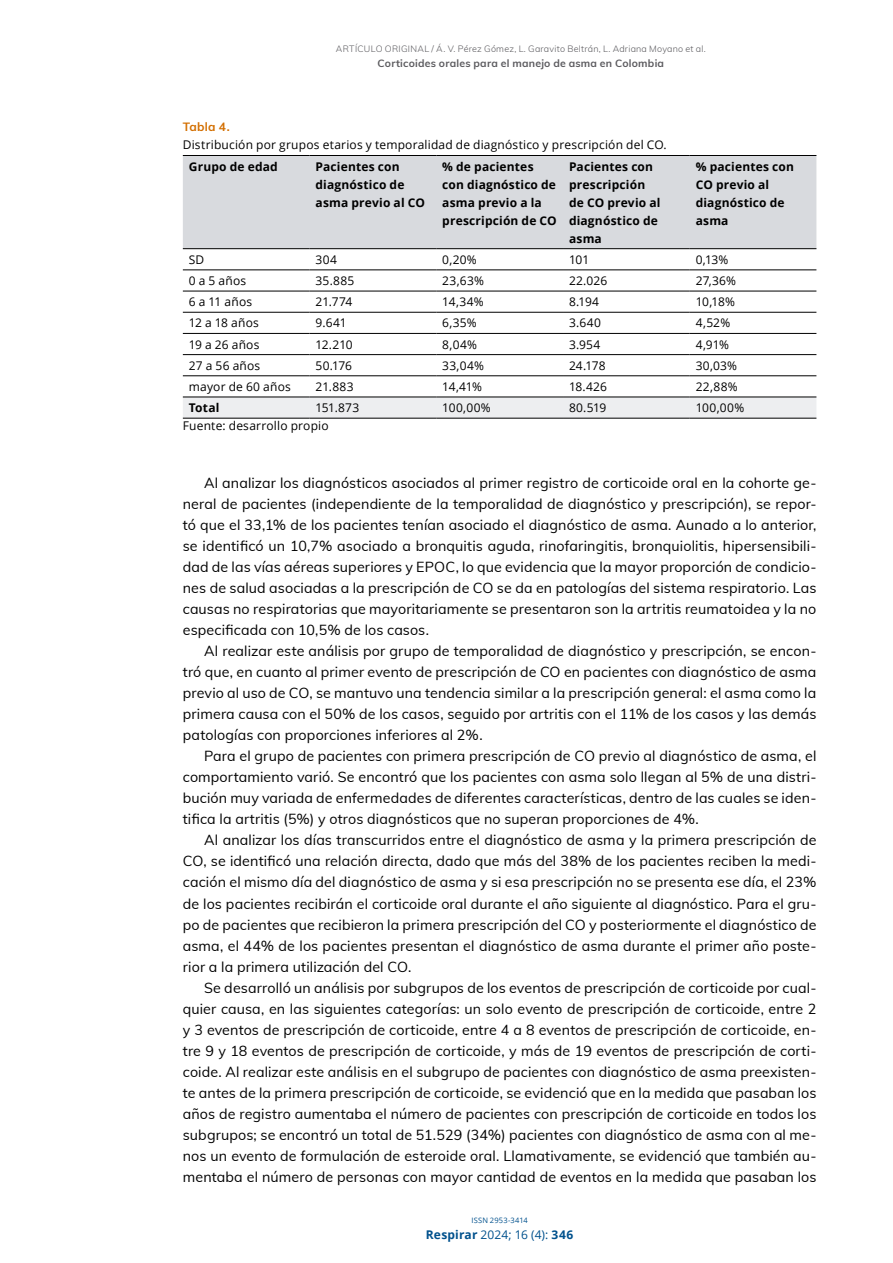
<style>
.page{position:relative;width:893px;height:1263px;background:#fff}
.page>*{position:absolute;margin:0;border:0;box-sizing:border-box;transform-origin:0 0}
.t1{font:14.25px/21px "Muli";letter-spacing:.01em;color:#000;text-align:justify}
.t2{font:12px "Open Sans";letter-spacing:.015em;color:#000}
.t3{font:700 12px/18px "Open Sans";letter-spacing:.015em;color:#000}
.t4{font:700 12px "Open Sans";letter-spacing:.015em;color:#00518d}
.t5{font:700 12px "Muli";letter-spacing:.015em;color:#d36f00}
.t6{font:700 10.5px "Muli";letter-spacing:.02em;color:#5c5b5f}
.t7{font:300 9px "Muli";letter-spacing:.025em;color:#5c5b5f}
.t8{font:7.5px "Open Sans";letter-spacing:.025em;color:#00518d}
.s1{font-weight:400}
</style>
<div class="page">
<div style="left:183px;top:156px;width:633px;height:92px;background:#d8dade"></div>
<div style="left:183px;top:398px;width:633px;height:20px;background:#edeef0"></div>
<hr style="left:183px;top:155px;width:127px;height:1px;background:#000">
<hr style="left:310px;top:155px;width:126px;height:1px;background:#000">
<hr style="left:436px;top:155px;width:127px;height:1px;background:#000">
<hr style="left:563px;top:155px;width:127px;height:1px;background:#000">
<hr style="left:690px;top:155px;width:126px;height:1px;background:#000">
<hr style="left:183px;top:248px;width:127px;height:1px;background:#000">
<hr style="left:310px;top:248px;width:126px;height:1px;background:#000">
<hr style="left:436px;top:248px;width:127px;height:1px;background:#000">
<hr style="left:563px;top:248px;width:127px;height:1px;background:#000">
<hr style="left:690px;top:248px;width:126px;height:1px;background:#000">
<hr style="left:183px;top:270px;width:127px;height:1px;background:#000">
<hr style="left:310px;top:270px;width:126px;height:1px;background:#000">
<hr style="left:436px;top:270px;width:127px;height:1px;background:#000">
<hr style="left:563px;top:270px;width:127px;height:1px;background:#000">
<hr style="left:690px;top:270px;width:126px;height:1px;background:#000">
<hr style="left:183px;top:291px;width:127px;height:1px;background:#000">
<hr style="left:310px;top:291px;width:126px;height:1px;background:#000">
<hr style="left:436px;top:291px;width:127px;height:1px;background:#000">
<hr style="left:563px;top:291px;width:127px;height:1px;background:#000">
<hr style="left:690px;top:291px;width:126px;height:1px;background:#000">
<hr style="left:183px;top:312px;width:127px;height:1px;background:#000">
<hr style="left:310px;top:312px;width:126px;height:1px;background:#000">
<hr style="left:436px;top:312px;width:127px;height:1px;background:#000">
<hr style="left:563px;top:312px;width:127px;height:1px;background:#000">
<hr style="left:690px;top:312px;width:126px;height:1px;background:#000">
<hr style="left:183px;top:333px;width:127px;height:1px;background:#000">
<hr style="left:310px;top:333px;width:126px;height:1px;background:#000">
<hr style="left:436px;top:333px;width:127px;height:1px;background:#000">
<hr style="left:563px;top:333px;width:127px;height:1px;background:#000">
<hr style="left:690px;top:333px;width:126px;height:1px;background:#000">
<hr style="left:183px;top:354px;width:127px;height:1px;background:#000">
<hr style="left:310px;top:354px;width:126px;height:1px;background:#000">
<hr style="left:436px;top:354px;width:127px;height:1px;background:#000">
<hr style="left:563px;top:354px;width:127px;height:1px;background:#000">
<hr style="left:690px;top:354px;width:126px;height:1px;background:#000">
<hr style="left:183px;top:375px;width:127px;height:1px;background:#000">
<hr style="left:310px;top:375px;width:126px;height:1px;background:#000">
<hr style="left:436px;top:375px;width:127px;height:1px;background:#000">
<hr style="left:563px;top:375px;width:127px;height:1px;background:#000">
<hr style="left:690px;top:375px;width:126px;height:1px;background:#000">
<hr style="left:183px;top:397px;width:127px;height:1px;background:#000">
<hr style="left:310px;top:397px;width:126px;height:1px;background:#000">
<hr style="left:436px;top:397px;width:127px;height:1px;background:#000">
<hr style="left:563px;top:397px;width:127px;height:1px;background:#000">
<hr style="left:690px;top:397px;width:126px;height:1px;background:#000">
<hr style="left:183px;top:418px;width:127px;height:1px;background:#000">
<hr style="left:310px;top:418px;width:126px;height:1px;background:#000">
<hr style="left:436px;top:418px;width:127px;height:1px;background:#000">
<hr style="left:563px;top:418px;width:127px;height:1px;background:#000">
<hr style="left:690px;top:418px;width:126px;height:1px;background:#000">
<p class="t7" style="left:336px;top:43px;width:371px">ARTÍCULO ORIGINAL / Á. V. Pérez Gómez, L. Garavito Beltrán, L. Adriana Moyano et al.</p>
<p class="t6" style="left:378px;top:56px;width:288px">Corticoides orales para el manejo de asma en Colombia</p>
<p class="t5" style="left:183px;top:118px;width:48px">Tabla 4.</p>
<p class="t2" style="left:183px;top:137px;width:485px">Distribución por grupos etarios y temporalidad de diagnóstico y prescripción del CO.</p>
<p class="t3" style="left:189px;top:157px;width:91px">Grupo de edad</p>
<p class="t3" style="left:316px;top:157px;width:111px">Pacientes con diagnóstico de asma previo al CO</p>
<p class="t3" style="left:442px;top:157px;width:116px">% de pacientes con diagnóstico de asma previo a la prescripción de CO</p>
<p class="t3" style="left:569px;top:157px;width:93px">Pacientes con prescripción de CO previo al diagnóstico de asma</p>
<p class="t3" style="left:696px;top:157px;width:100px">% pacientes con<br>CO previo al diagnóstico de asma</p>
<p class="t2" style="left:189px;top:251px;width:17px">SD</p>
<p class="t2" style="left:316px;top:251px;width:23px">304</p>
<p class="t2" style="left:442px;top:251px;width:36px">0,20%</p>
<p class="t2" style="left:569px;top:251px;width:22px">101</p>
<p class="t2" style="left:696px;top:251px;width:34px">0,13%</p>
<p class="t2" style="left:189px;top:272px;width:59px">0 a 5 años</p>
<p class="t2" style="left:316px;top:272px;width:40px">35.885</p>
<p class="t2" style="left:442px;top:272px;width:43px">23,63%</p>
<p class="t2" style="left:569px;top:272px;width:40px">22.026</p>
<p class="t2" style="left:696px;top:272px;width:42px">27,36%</p>
<p class="t2" style="left:189px;top:294px;width:65px">6 a 11 años</p>
<p class="t2" style="left:316px;top:294px;width:38px">21.774</p>
<p class="t2" style="left:442px;top:294px;width:43px">14,34%</p>
<p class="t2" style="left:569px;top:294px;width:32px">8.194</p>
<p class="t2" style="left:696px;top:294px;width:41px">10,18%</p>
<p class="t2" style="left:189px;top:315px;width:72px">12 a 18 años</p>
<p class="t2" style="left:316px;top:315px;width:33px">9.641</p>
<p class="t2" style="left:442px;top:315px;width:36px">6,35%</p>
<p class="t2" style="left:569px;top:315px;width:34px">3.640</p>
<p class="t2" style="left:696px;top:315px;width:36px">4,52%</p>
<p class="t2" style="left:189px;top:336px;width:72px">19 a 26 años</p>
<p class="t2" style="left:316px;top:336px;width:39px">12.210</p>
<p class="t2" style="left:442px;top:336px;width:36px">8,04%</p>
<p class="t2" style="left:569px;top:336px;width:33px">3.954</p>
<p class="t2" style="left:696px;top:336px;width:35px">4,91%</p>
<p class="t2" style="left:189px;top:357px;width:73px">27 a 56 años</p>
<p class="t2" style="left:316px;top:357px;width:38px">50.176</p>
<p class="t2" style="left:442px;top:357px;width:43px">33,04%</p>
<p class="t2" style="left:569px;top:357px;width:38px">24.178</p>
<p class="t2" style="left:696px;top:357px;width:43px">30,03%</p>
<p class="t2" style="left:189px;top:378px;width:104px">mayor de 60 años</p>
<p class="t2" style="left:316px;top:378px;width:40px">21.883</p>
<p class="t2" style="left:442px;top:378px;width:41px">14,41%</p>
<p class="t2" style="left:569px;top:378px;width:39px">18.426</p>
<p class="t2" style="left:696px;top:378px;width:43px">22,88%</p>
<p class="t3" style="left:189px;top:398px;width:32px">Total</p>
<p class="t2" style="left:316px;top:400px;width:45px">151.873</p>
<p class="t2" style="left:442px;top:400px;width:50px">100,00%</p>
<p class="t2" style="left:569px;top:400px;width:39px">80.519</p>
<p class="t2" style="left:696px;top:400px;width:50px">100,00%</p>
<p class="t2" style="left:183px;top:418px;width:147px">Fuente: desarrollo propio</p>
<p class="t1" style="left:183px;top:472px;width:635px;text-indent:21px">Al analizar los diagnósticos asociados al primer registro de corticoide oral en la cohorte ge&shy;neral de pacientes (independiente de la temporalidad de diagnóstico y prescripción), se repor&shy;tó que el 33,1% de los pacientes tenían asociado el diagnóstico de asma. Aunado a lo anterior, se identificó un 10,7% asociado a bronquitis aguda, rinofaringitis, bronquiolitis, hipersensibili&shy;dad de las vías aéreas superiores y EPOC, lo que evidencia que la mayor proporción de condicio&shy;nes de salud asociadas a la prescripción de CO se da en patologías del sistema respiratorio. Las causas no respiratorias que mayoritariamente se presentaron son la artritis reumatoidea y la no especificada con 10,5% de los casos.</p>
<p class="t1" style="left:183px;top:640px;width:635px;text-indent:21px">Al realizar este análisis por grupo de temporalidad de diagnóstico y prescripción, se encon&shy;tró que, en cuanto al primer evento de prescripción de CO en pacientes con diagnóstico de asma previo al uso de CO, se mantuvo una tendencia similar a la prescripción general: el asma como la primera causa con el 50% de los casos, seguido por artritis con el 11% de los casos y las demás patologías con proporciones inferiores al 2%.</p>
<p class="t1" style="left:183px;top:745px;width:635px;text-indent:21px">Para el grupo de pacientes con primera prescripción de CO previo al diagnóstico de asma, el comportamiento varió. Se encontró que los pacientes con asma solo llegan al 5% de una distri&shy;bución muy variada de enfermedades de diferentes características, dentro de las cuales se iden&shy;tifica la artritis (5%) y otros diagnósticos que no superan proporciones de 4%.</p>
<p class="t1" style="left:183px;top:829px;width:635px;text-indent:21px">Al analizar los días transcurridos entre el diagnóstico de asma y la primera prescripción de CO, se identificó una relación directa, dado que más del 38% de los pacientes reciben la medi&shy;cación el mismo día del diagnóstico de asma y si esa prescripción no se presenta ese día, el 23% de los pacientes recibirán el corticoide oral durante el año siguiente al diagnóstico. Para el gru&shy;po de pacientes que recibieron la primera prescripción del CO y posteriormente el diagnóstico de asma, el 44% de los pacientes presentan el diagnóstico de asma durante el primer año poste&shy;rior a la primera utilización del CO.</p>
<p class="t1" style="left:183px;top:976px;width:635px;text-indent:21px">Se desarrolló un análisis por subgrupos de los eventos de prescripción de corticoide por cual&shy;quier causa, en las siguientes categorías: un solo evento de prescripción de corticoide, entre 2 y 3 eventos de prescripción de corticoide, entre 4 a 8 eventos de prescripción de corticoide, en&shy;tre 9 y 18 eventos de prescripción de corticoide, y más de 19 eventos de prescripción de corti&shy;coide. Al realizar este análisis en el subgrupo de pacientes con diagnóstico de asma preexisten&shy;te antes de la primera prescripción de corticoide, se evidenció que en la medida que pasaban los años de registro aumentaba el número de pacientes con prescripción de corticoide en todos los subgrupos; se encontró un total de 51.529 (34%) pacientes con diagnóstico de asma con al me&shy;nos un evento de formulación de esteroide oral. Llamativamente, se evidenció que también au&shy;mentaba el número de personas con mayor cantidad de eventos en la medida que pasaban los</p>
<p class="t8" style="left:471px;top:1215px;width:58px">ISSN 2953-3414</p>
<p class="t4" style="left:426px;top:1226px;width:149px">Respirar <span class="s1">2024; 16 (4):</span> 346</p>
</div>
